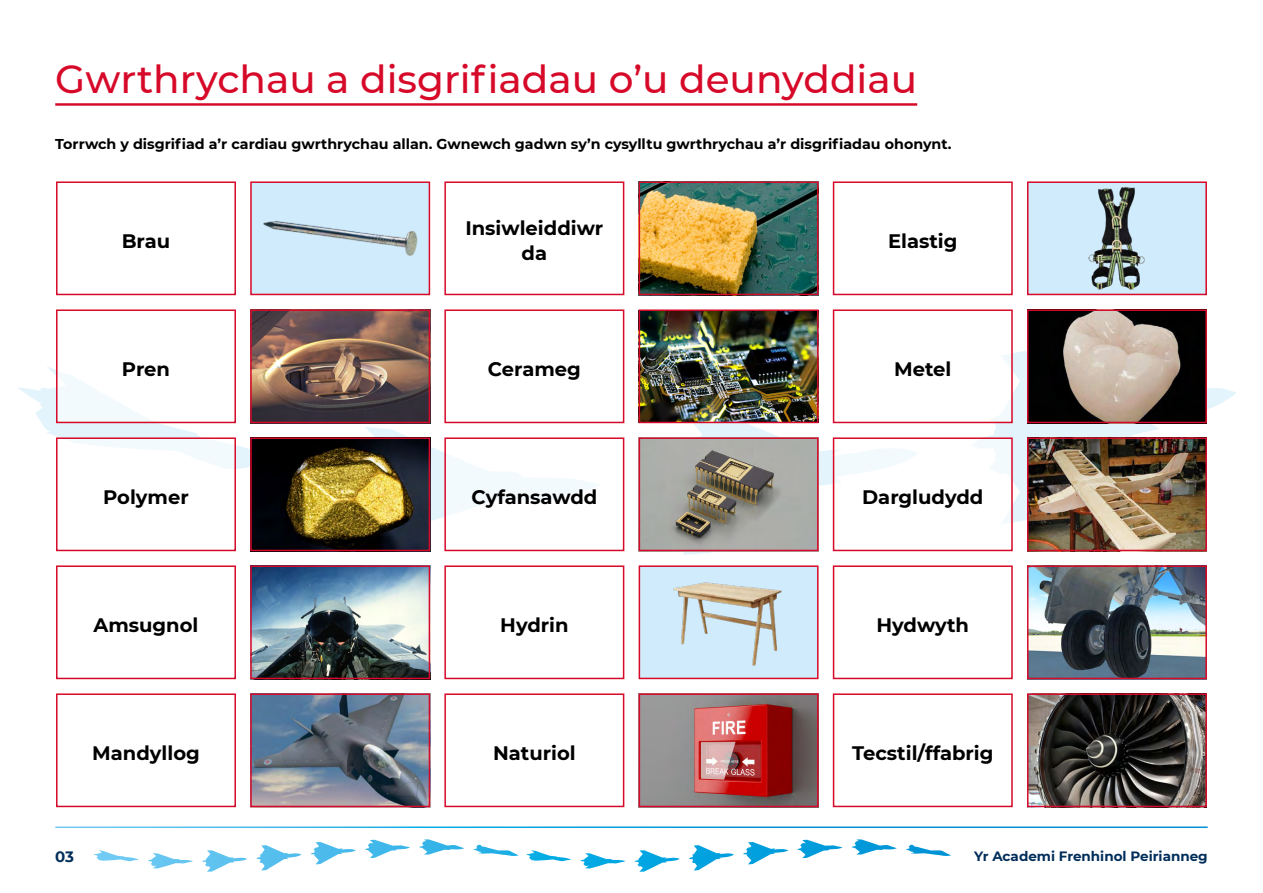
<style>
.page{position:relative;width:1263px;height:893px;background:#fff}
.page>*{position:absolute;margin:0;border:0;box-sizing:border-box;transform-origin:0 0}
.t1{font:500 39px "Montserrat";color:#d70929}
.t2{font:700 19.5px/25.3px "Montserrat";color:#000;text-align:center}
.t3{font:700 15px "Montserrat";color:#002d5a}
.t4{font:700 14.25px "Montserrat";color:#000}
.t5{font:700 13.5px "Montserrat";color:#002d5a}
</style>
<div class="page">
<svg style="left:18px;top:236px;width:1218px;height:319px"></svg>
<svg style="left:311px;top:839px;width:207px;height:25px"></svg>
<hr style="left:55px;top:103px;width:862px;height:3px;background:#d70929">
<div style="left:57px;top:182px;width:178px;height:112px;background:#fff"></div>
<div style="left:56px;top:181px;width:180px;height:114px;border:2px solid #d70929"></div>
<div style="left:251px;top:182px;width:178px;height:112px;background:#d0ebfc"></div>
<img style="left:263px;top:221px;width:155px;height:35px">
<div style="left:250px;top:181px;width:180px;height:114px;border:2px solid #d70929"></div>
<div style="left:445px;top:182px;width:179px;height:112px;background:#fff"></div>
<div style="left:444px;top:181px;width:180px;height:114px;border:2px solid #d70929"></div>
<img style="left:642px;top:184px;width:173px;height:108px">
<div style="left:639px;top:181px;width:179px;height:114px;border:2px solid #d70929"></div>
<div style="left:833px;top:182px;width:179px;height:112px;background:#fff"></div>
<div style="left:833px;top:181px;width:180px;height:114px;border:2px solid #d70929"></div>
<div style="left:1028px;top:182px;width:178px;height:112px;background:#d0ebfc"></div>
<img style="left:1088px;top:186px;width:57px;height:104px">
<div style="left:1027px;top:181px;width:180px;height:114px;border:2px solid #d70929"></div>
<div style="left:57px;top:310px;width:178px;height:112px;background:#fff"></div>
<div style="left:56px;top:309px;width:180px;height:114px;border:2px solid #d70929"></div>
<img style="left:253px;top:312px;width:174px;height:108px">
<div style="left:250px;top:309px;width:180px;height:114px;border:2px solid #d70929"></div>
<div style="left:445px;top:310px;width:179px;height:112px;background:#fff"></div>
<div style="left:444px;top:309px;width:180px;height:114px;border:2px solid #d70929"></div>
<img style="left:642px;top:312px;width:173px;height:108px">
<div style="left:639px;top:309px;width:179px;height:114px;border:2px solid #d70929"></div>
<div style="left:833px;top:310px;width:179px;height:112px;background:#fff"></div>
<div style="left:833px;top:309px;width:180px;height:114px;border:2px solid #d70929"></div>
<img style="left:1030px;top:312px;width:174px;height:108px">
<div style="left:1027px;top:309px;width:180px;height:114px;border:2px solid #d70929"></div>
<div style="left:57px;top:438px;width:178px;height:112px;background:#fff"></div>
<div style="left:56px;top:437px;width:180px;height:114px;border:2px solid #d70929"></div>
<img style="left:253px;top:440px;width:174px;height:108px">
<div style="left:250px;top:437px;width:180px;height:114px;border:2px solid #d70929"></div>
<div style="left:445px;top:438px;width:179px;height:112px;background:#fff"></div>
<div style="left:444px;top:437px;width:180px;height:114px;border:2px solid #d70929"></div>
<img style="left:642px;top:440px;width:173px;height:108px">
<div style="left:639px;top:437px;width:179px;height:114px;border:2px solid #d70929"></div>
<div style="left:833px;top:438px;width:179px;height:112px;background:#fff"></div>
<div style="left:833px;top:437px;width:180px;height:114px;border:2px solid #d70929"></div>
<img style="left:1030px;top:440px;width:174px;height:108px">
<div style="left:1027px;top:437px;width:180px;height:114px;border:2px solid #d70929"></div>
<div style="left:56px;top:565px;width:180px;height:114px;border:2px solid #d70929"></div>
<img style="left:253px;top:568px;width:174px;height:108px">
<div style="left:250px;top:565px;width:180px;height:114px;border:2px solid #d70929"></div>
<div style="left:444px;top:565px;width:180px;height:114px;border:2px solid #d70929"></div>
<div style="left:639px;top:566px;width:179px;height:112px;background:#d0ebfc"></div>
<img style="left:673px;top:582px;width:109px;height:84px">
<div style="left:639px;top:565px;width:179px;height:114px;border:2px solid #d70929"></div>
<div style="left:833px;top:565px;width:180px;height:114px;border:2px solid #d70929"></div>
<img style="left:1030px;top:568px;width:174px;height:108px">
<div style="left:1027px;top:565px;width:180px;height:114px;border:2px solid #d70929"></div>
<div style="left:56px;top:693px;width:180px;height:114px;border:2px solid #d70929"></div>
<img style="left:253px;top:696px;width:174px;height:108px">
<div style="left:250px;top:693px;width:180px;height:114px;border:2px solid #d70929"></div>
<div style="left:444px;top:693px;width:180px;height:114px;border:2px solid #d70929"></div>
<img style="left:642px;top:696px;width:173px;height:108px">
<div style="left:639px;top:693px;width:179px;height:114px;border:2px solid #d70929"></div>
<div style="left:833px;top:693px;width:180px;height:114px;border:2px solid #d70929"></div>
<img style="left:1030px;top:696px;width:174px;height:108px">
<div style="left:1027px;top:693px;width:180px;height:114px;border:2px solid #d70929"></div>
<h1 class="t1" style="left:55px;top:52px;width:863px">Gwrthrychau a disgrifiadau o’u deunyddiau</h1>
<p class="t4" style="left:55px;top:134px;width:898px">Torrwch y disgrifiad a’r cardiau gwrthrychau allan. Gwnewch gadwn sy’n cysylltu gwrthrychau a’r disgrifiadau ohonynt.</p>
<p class="t2" style="left:122px;top:227px;width:50px">Brau</p>
<p class="t2" style="left:465px;top:215px;width:139px">Insiwleiddiwr da</p>
<p class="t2" style="left:888px;top:227px;width:71px">Elastig</p>
<p class="t2" style="left:122px;top:355px;width:50px">Pren</p>
<p class="t2" style="left:488px;top:355px;width:95px">Cerameg</p>
<p class="t2" style="left:894px;top:355px;width:59px">Metel</p>
<p class="t2" style="left:103px;top:483px;width:87px">Polymer</p>
<p class="t2" style="left:471px;top:483px;width:127px">Cyfansawdd</p>
<p class="t2" style="left:862px;top:483px;width:123px">Dargludydd</p>
<p class="t2" style="left:93px;top:611px;width:107px">Amsugnol</p>
<p class="t2" style="left:500px;top:611px;width:70px">Hydrin</p>
<p class="t2" style="left:876px;top:611px;width:94px">Hydwyth</p>
<p class="t2" style="left:92px;top:739px;width:109px">Mandyllog</p>
<p class="t2" style="left:493px;top:739px;width:84px">Naturiol</p>
<p class="t2" style="left:852px;top:739px;width:143px">Tecstil/ffabrig</p>
<p class="t3" style="left:55px;top:846px;width:20px">03</p>
<p class="t5" style="left:974px;top:847px;width:235px">Yr Academi Frenhinol Peirianneg</p>
</div>
